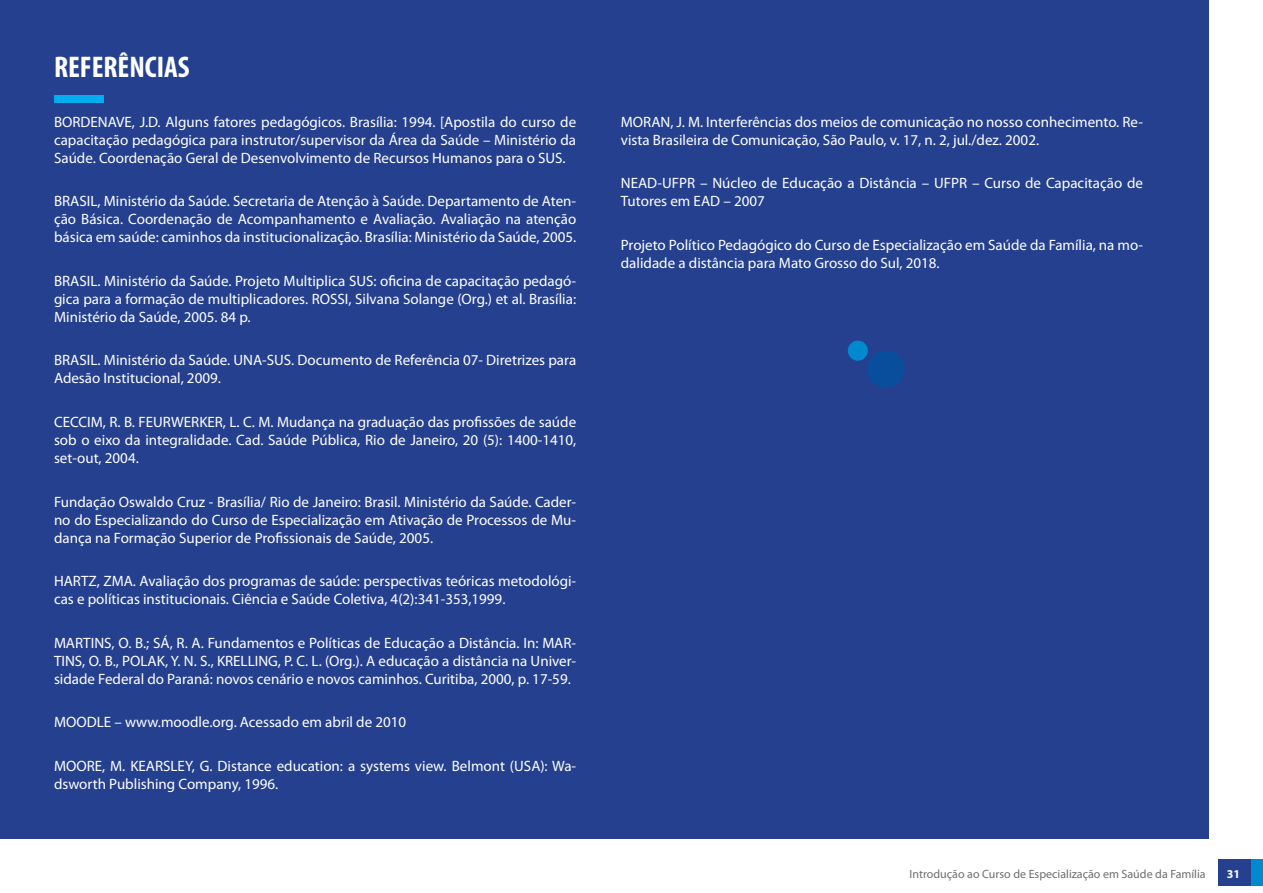
<style>
.page{position:relative;width:1263px;height:893px;background:#fff}
.page>*{position:absolute;margin:0;border:0;box-sizing:border-box;transform-origin:0 0}
.t1{font:700 condensed 30px "Myriad Pro";color:#fff}
.t2{font:15px/18px "Myriad Pro";color:#fff;text-align:justify}
.t3{font:12px "Myriad Pro";color:#6d6e71}
.t4{font:700 12px "Myriad Pro";color:#fff}
</style>
<div class="page">
<div style="left:1218px;top:859px;width:45px;height:27px;background:#25408f"></div>
<div style="left:1251px;top:859px;width:12px;height:27px;background:#0089cf"></div>
<div style="left:0;top:0;width:1209px;height:839px;background:#25408f"></div>
<div style="left:54px;top:95px;width:50px;height:7px;background:#00aeef"></div>
<div style="left:867px;top:351px;width:37px;height:37px;background:#094e9c;border-radius:50%"></div>
<div style="left:848px;top:341px;width:20px;height:20px;background:#0089cf;border-radius:50%"></div>
<h1 class="t1" style="left:54px;top:48px;width:137px">REFERÊNCIAS</h1>
<p class="t2" style="left:54px;top:113px;width:524px">BORDENAVE, J.D. Alguns fatores pedagógicos. Brasília: 1994. [Apostila do curso de capacitação pedagógica para instrutor/supervisor da Área da Saúde – Ministério da Saúde. Coordenação Geral de Desenvolvimento de Recursos Humanos para o SUS.</p>
<p class="t2" style="left:54px;top:192px;width:524px">BRASIL, Ministério da Saúde. Secretaria de Atenção à Saúde. Departamento de Aten&shy;ção Básica. Coordenação de Acompanhamento e Avaliação. Avaliação na atenção básica em saúde: caminhos da institucionalização. Brasília: Ministério da Saúde, 2005.</p>
<p class="t2" style="left:54px;top:272px;width:524px">BRASIL. Ministério da Saúde. Projeto Multiplica SUS: oficina de capacitação pedagó&shy;gica para a formação de multiplicadores. ROSSI, Silvana Solange (Org.) et al. Brasília:<br>Ministério da Saúde, 2005. 84 p.</p>
<p class="t2" style="left:54px;top:351px;width:524px">BRASIL. Ministério da Saúde. UNA-SUS. Documento de Referência 07- Diretrizes para<br>Adesão Institucional, 2009.</p>
<p class="t2" style="left:54px;top:413px;width:524px">CECCIM, R. B. FEURWERKER, L. C. M. Mudança na graduação das profissões de saúde sob o eixo da integralidade. Cad. Saúde Pública, Rio de Janeiro, 20 (5): 1400-1410, set-out, 2004.</p>
<p class="t2" style="left:54px;top:492px;width:524px">Fundação Oswaldo Cruz - Brasília/ Rio de Janeiro: Brasil. Ministério da Saúde. Cader&shy;no do Especializando do Curso de Especialização em Ativação de Processos de Mu&shy;dança na Formação Superior de Profissionais de Saúde, 2005.</p>
<p class="t2" style="left:54px;top:572px;width:524px">HARTZ, ZMA. Avaliação dos programas de saúde: perspectivas teóricas metodológi&shy;cas e políticas institucionais. Ciência e Saúde Coletiva, 4(2):341-353,1999.</p>
<p class="t2" style="left:54px;top:633px;width:524px">MARTINS, O. B.; SÁ, R. A. Fundamentos e Políticas de Educação a Distância. In: MAR-TINS, O. B., POLAK, Y. N. S., KRELLING, P. C. L. (Org.). A educação a distância na Univer&shy;sidade Federal do Paraná: novos cenário e novos caminhos. Curitiba, 2000, p. 17-59.</p>
<p class="t2" style="left:54px;top:713px;width:354px">MOODLE – www.moodle.org. Acessado em abril de 2010</p>
<p class="t2" style="left:54px;top:756px;width:524px">MOORE, M. KEARSLEY, G. Distance education: a systems view. Belmont (USA): Wa&shy;dsworth Publishing Company, 1996.</p>
<p class="t2" style="left:621px;top:113px;width:524px">MORAN, J. M. Interferências dos meios de comunicação no nosso conhecimento. Re&shy;vista Brasileira de Comunicação, São Paulo, v. 17, n. 2, jul./dez. 2002.</p>
<p class="t2" style="left:621px;top:174px;width:524px">NEAD-UFPR – Núcleo de Educação a Distância – UFPR – Curso de Capacitação de<br>Tutores em EAD – 2007</p>
<p class="t2" style="left:621px;top:236px;width:524px">Projeto Político Pedagógico do Curso de Especialização em Saúde da Família, na mo&shy;dalidade a distância para Mato Grosso do Sul, 2018.</p>
<p class="t3" style="left:909px;top:866px;width:298px">Introdução ao Curso de Especialização em Saúde da Família</p>
<p class="t4" style="left:1227px;top:866px;width:15px">31</p>
</div>
